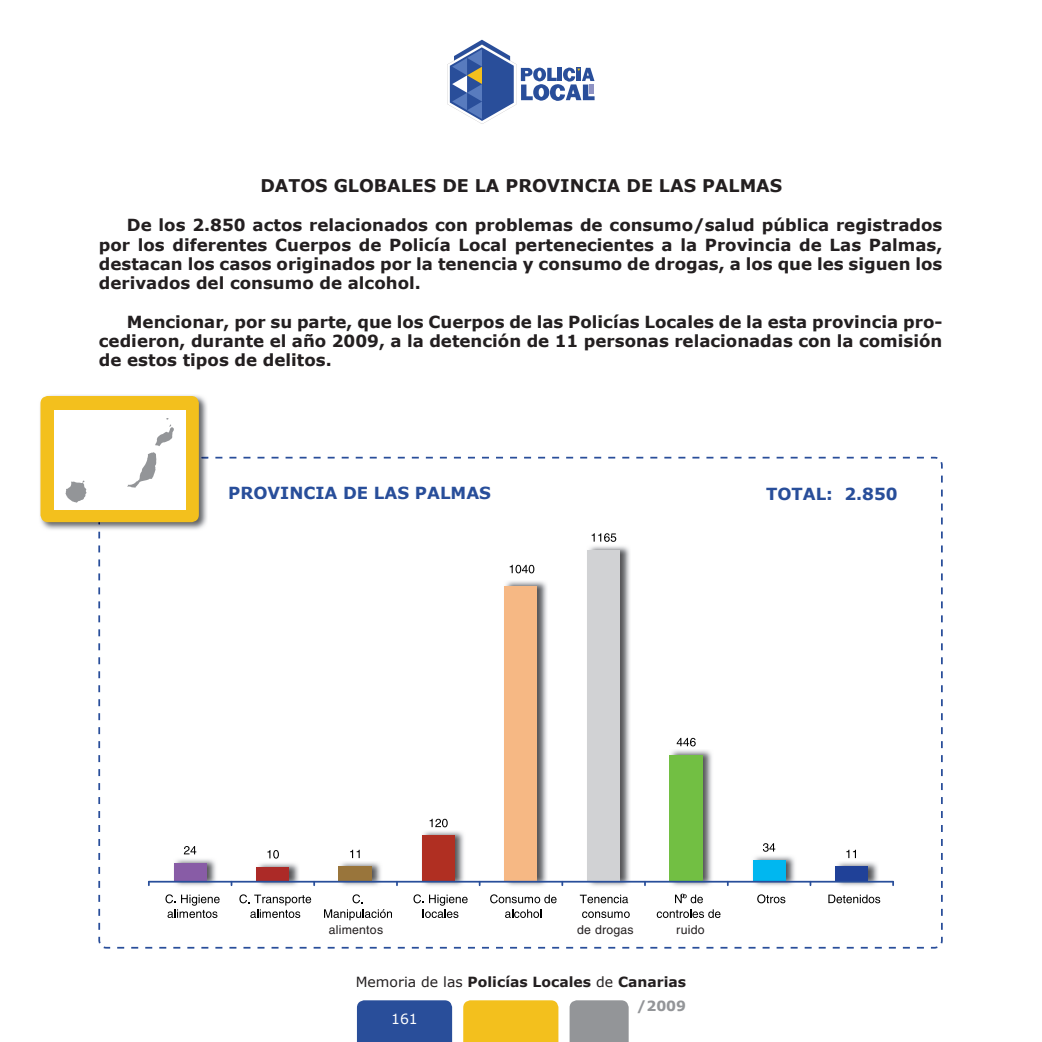
<style>
.page{position:relative;width:1042px;height:1042px;background:#fff}
.page>*{position:absolute;margin:0;border:0;box-sizing:border-box;transform-origin:0 0}
.t1{font:700 17.5px "Verdana";color:#231f20}
.t2{font:700 16.62px/19.2px "Verdana";color:#231f20;text-align:justify}
.t3{font:700 16.62px "Verdana";color:#284e9a}
.t4{font:700 14px/24px "Verdana";color:#231f20;text-align:right}
.t5{font:14px "Verdana";color:#fff}
.t6{font:12.25px "Helvetica CE";letter-spacing:.02em;color:#231f20}
.s1{font-weight:400}
.s2{color:#939598}
</style>
<div class="page">
<svg style="left:447px;top:40px;width:147px;height:84px"></svg>
<div style="left:357px;top:1000px;width:95px;height:42px;background:#294e9a"></div>
<div style="left:463px;top:1000px;width:95px;height:42px;background:#f3c01d"></div>
<div style="left:569px;top:1000px;width:60px;height:42px;background:#939598"></div>
<svg style="left:98px;top:457px;width:845px;height:491px"></svg>
<img style="left:40px;top:395px;width:168px;height:136px">
<div style="left:40px;top:396px;width:159px;height:126px;background:#f3c01d;border-radius:7px"></div>
<div style="left:54px;top:410px;width:132px;height:100px;background:#fff"></div>
<svg style="left:65px;top:481px;width:22px;height:22px"></svg>
<svg style="left:127px;top:452px;width:30px;height:36px"></svg>
<svg style="left:155px;top:418px;width:19px;height:28px"></svg>
<img style="left:173px;top:857px;width:44px;height:30px">
<div style="left:174px;top:863px;width:32px;height:18px;background:#885ca6"></div>
<img style="left:256px;top:861px;width:44px;height:26px">
<div style="left:256px;top:867px;width:33px;height:14px;background:#ac2a27"></div>
<img style="left:338px;top:861px;width:44px;height:26px">
<div style="left:339px;top:866px;width:33px;height:15px;background:#99753b"></div>
<img style="left:421px;top:830px;width:44px;height:57px">
<div style="left:422px;top:835px;width:33px;height:46px;background:#b02f22"></div>
<img style="left:504px;top:580px;width:44px;height:307px">
<div style="left:504px;top:586px;width:33px;height:295px;background:#f6b884"></div>
<img style="left:586px;top:545px;width:44px;height:342px">
<div style="left:587px;top:550px;width:33px;height:331px;background:#d1d2d4"></div>
<img style="left:669px;top:749px;width:44px;height:138px">
<div style="left:670px;top:755px;width:33px;height:126px;background:#72bf43"></div>
<img style="left:752px;top:854px;width:44px;height:33px">
<div style="left:752px;top:860px;width:33px;height:21px;background:#00b7f0"></div>
<img style="left:834px;top:861px;width:45px;height:26px">
<div style="left:835px;top:866px;width:33px;height:15px;background:#204198"></div>
<hr style="left:149px;top:881px;width:744px;height:1px;background:#284e9a">
<svg style="left:184px;top:846px;width:12px;height:8px"></svg>
<svg style="left:267px;top:850px;width:12px;height:8px"></svg>
<svg style="left:350px;top:850px;width:10px;height:8px"></svg>
<svg style="left:429px;top:819px;width:19px;height:8px"></svg>
<svg style="left:677px;top:738px;width:19px;height:8px"></svg>
<svg style="left:763px;top:843px;width:12px;height:9px"></svg>
<svg style="left:846px;top:850px;width:10px;height:8px"></svg>
<svg style="left:510px;top:565px;width:24px;height:8px"></svg>
<svg style="left:592px;top:533px;width:24px;height:9px"></svg>
<div style="left:314px;top:924px;width:84px;height:10px;background:#fff"></div>
<div style="left:660px;top:924px;width:61px;height:10px;background:#fff"></div>
<div style="left:571px;top:924px;width:69px;height:10px;background:#fff"></div>
<svg style="left:165px;top:894px;width:55px;height:24px"></svg>
<svg style="left:239px;top:894px;width:72px;height:24px"></svg>
<svg style="left:352px;top:894px;width:11px;height:9px"></svg>
<svg style="left:324px;top:909px;width:68px;height:11px"></svg>
<svg style="left:413px;top:894px;width:55px;height:24px"></svg>
<svg style="left:490px;top:894px;width:66px;height:9px"></svg>
<svg style="left:505px;top:909px;width:36px;height:9px"></svg>
<svg style="left:582px;top:911px;width:48px;height:7px"></svg>
<svg style="left:675px;top:893px;width:28px;height:10px"></svg>
<svg style="left:657px;top:909px;width:63px;height:9px"></svg>
<svg style="left:757px;top:894px;width:28px;height:9px"></svg>
<svg style="left:828px;top:894px;width:52px;height:9px"></svg>
<svg style="left:580px;top:894px;width:48px;height:9px"></svg>
<p class="t1" style="left:260px;top:174px;width:523px">DATOS GLOBALES DE LA PROVINCIA DE LAS PALMAS</p>
<p class="t2" style="left:99px;top:215px;width:845px;text-indent:28px">De los 2.850 actos relacionados con problemas de consumo/salud pública registrados por los diferentes Cuerpos de Policía Local pertenecientes a la Provincia de Las Palmas, destacan los casos originados por la tenencia y consumo de drogas, a los que les siguen los derivados del consumo de alcohol.</p>
<p class="t2" style="left:99px;top:311px;width:845px;text-indent:28px">Mencionar, por su parte, que los Cuerpos de las Policías Locales de la esta provincia pro&shy;cedieron, durante el año 2009, a la detención de 11 personas relacionadas con la comisión de estos tipos de delitos.</p>
<p class="t3" style="left:228px;top:482px;width:264px">PROVINCIA DE LAS PALMAS</p>
<p class="t3" style="left:766px;top:483px;width:133px">TOTAL: 2.850</p>
<p class="t6" style="left:329px;top:924px;width:56px">alimentos</p>
<p class="t6" style="left:577px;top:924px;width:58px">de drogas</p>
<p class="t6" style="left:676px;top:924px;width:30px">ruido</p>
<p class="t4" style="left:356px;top:969px;width:332px"><span class="s1">Memoria de las</span> Policías Locales <span class="s1">de</span> Canarias <span class="s2">/2009</span></p>
<p class="t5" style="left:391px;top:1010px;width:28px">161</p>
</div>
